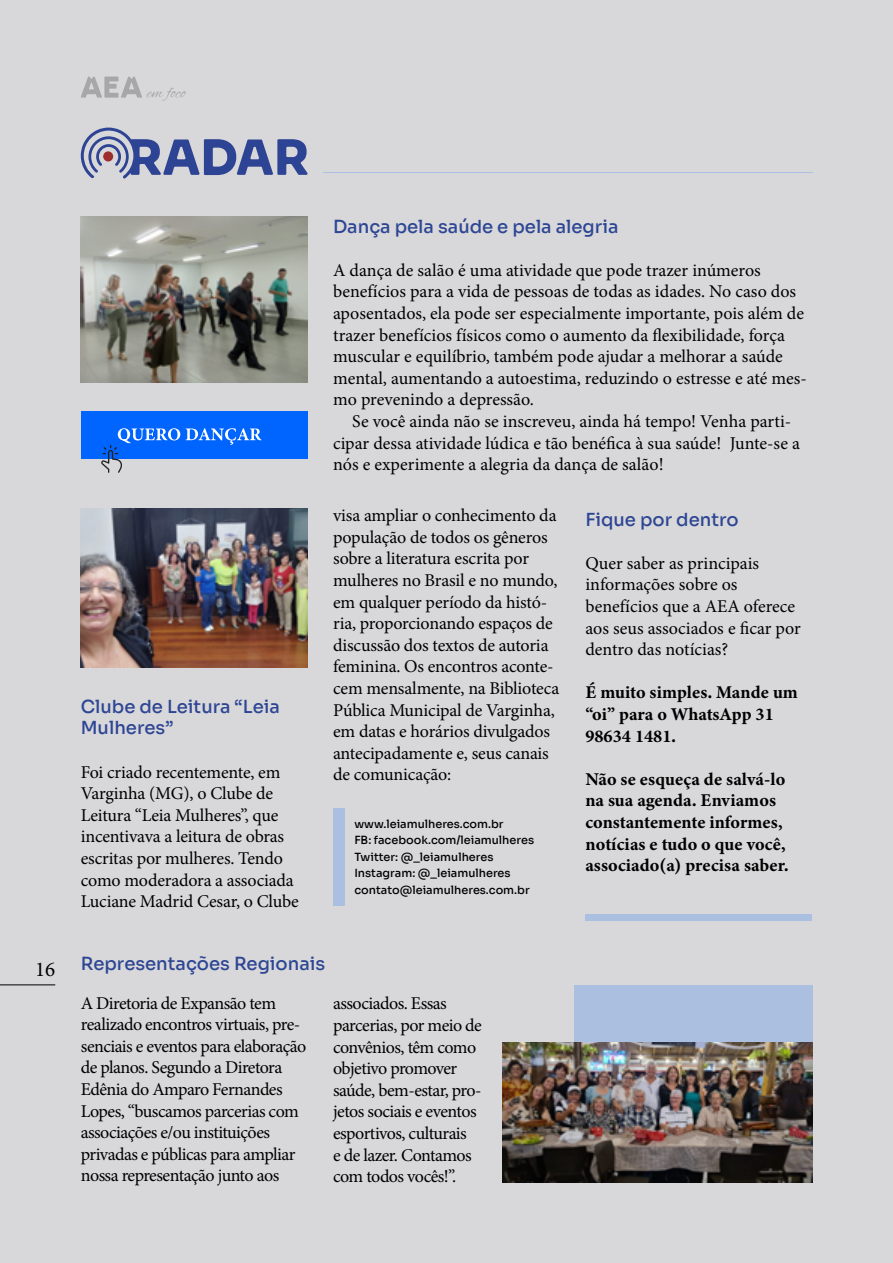
<style>
.page{position:relative;width:893px;height:1263px;background:#d8d7d9}
.page>*{position:absolute;margin:0;border:0;box-sizing:border-box;transform-origin:0 0}
.t1{font:21px "Minion Pro";color:#000}
.t2{font:18px/21.6px "Minion Pro";letter-spacing:-.01em;color:#000}
.t3{font:18px/21.6px "Minion Pro";letter-spacing:-.03em;color:#000}
.t4{font:18px/21.6px "Minion Variable Concept";color:#000}
.t5{font:500 18px/21.6px "Sora";color:#2d4694}
.t6{font:500 11.25px/16.5px "Sora";color:#000}
</style>
<div class="page">
<div style="left:574px;top:985px;width:238px;height:97px;background:#abbfe0"></div>
<div style="left:81px;top:411px;width:227px;height:48px;background:#0064ff"></div>
<svg style="left:101px;top:428px;width:160px;height:45px"></svg>
<svg style="left:81px;top:128px;width:227px;height:51px"></svg>
<img style="left:81px;top:216px;width:227px;height:166px">
<img style="left:81px;top:508px;width:227px;height:160px">
<div style="left:585px;top:914px;width:227px;height:7px;background:#abbfe0"></div>
<hr style="left:323px;top:172px;width:489px;height:1px;background:#0064ff">
<div style="left:333px;top:809px;width:11px;height:97px;background:#abbfe0"></div>
<img style="left:502px;top:1042px;width:310px;height:140px">
<p class="t1" style="left:35px;top:955px;width:22px">16</p>
<p class="t5" style="left:81px;top:694px;width:201px">Clube de Leitura “Leia<br>Mulheres”</p>
<p class="t2" style="left:81px;top:761px;width:220px">Foi criado recentemente, em<br>Varginha (MG), o Clube de<br>Leitura “Leia Mulheres”, que incentivava a leitura de obras escritas por mulheres. Tendo como moderadora a associada<br>Luciane Madrid Cesar, o Clube</p>
<p class="t5" style="left:333px;top:214px;width:287px">Dança pela saúde e pela alegria</p>
<p class="t2" style="left:333px;top:259px;width:475px">A dança de salão é uma atividade que pode trazer inúmeros benefícios para a vida de pessoas de todas as idades. No caso dos aposentados, ela pode ser especialmente importante, pois além de trazer benefícios físicos como o aumento da flexibilidade, força muscular e equilíbrio, também pode ajudar a melhorar a saúde mental, aumentando a autoestima, reduzindo o estresse e até mes&shy;mo prevenindo a depressão.</p>
<p class="t2" style="left:333px;top:411px;width:468px;text-indent:19px">Se você ainda não se inscreveu, ainda há tempo! Venha parti&shy;cipar dessa atividade lúdica e tão benéfica à sua saúde! Junte-se a nós e experimente a alegria da dança de salão!</p>
<p class="t2" style="left:333px;top:505px;width:228px">visa ampliar o conhecimento da população de todos os gêneros sobre a literatura escrita por mulheres no Brasil e no mundo, em qualquer período da histó&shy;ria, proporcionando espaços de discussão dos textos de autoria feminina. Os encontros aconte&shy;cem mensalmente, na Biblioteca<br>Pública Municipal de Varginha, em datas e horários divulgados antecipadamente e, seus canais de comunicação:</p>
<p class="t6" style="left:354px;top:814px;width:181px">www.leiamulheres.com.br<br>FB: facebook.com/leiamulheres<br>Twitter: @_leiamulheres<br>Instagram: @_leiamulheres contato@leiamulheres.com.br</p>
<p class="t5" style="left:585px;top:507px;width:155px">Fique por dentro</p>
<p class="t2" style="left:585px;top:552px;width:217px">Quer saber as principais informações sobre os benefícios que a AEA oferece aos seus associados e ficar por dentro das notícias?</p>
<p class="t4" style="left:585px;top:682px;width:214px">É muito simples. Mande um “oi” para o WhatsApp 31<br>98634 1481.</p>
<p class="t4" style="left:585px;top:768px;width:205px">Não se esqueça de salvá-lo na sua agenda. Enviamos constantemente informes, notícias e tudo o que você, associado(a) precisa saber.</p>
<p class="t5" style="left:81px;top:951px;width:246px">Representações Regionais</p>
<p class="t3" style="left:81px;top:992px;width:227px">A Diretoria de Expansão tem realizado encontros virtuais, pre&shy;senciais e eventos para elaboração de planos. Segundo a Diretora<br>Edênia do Amparo Fernandes<br>Lopes, “buscamos parcerias com associações e/ou instituições privadas e públicas para ampliar nossa representação junto aos</p>
<p class="t3" style="left:333px;top:993px;width:150px">associados. Essas parcerias, por meio de convênios, têm como objetivo promover saúde, bem-estar, pro&shy;jetos sociais e eventos esportivos, culturais<br>e de lazer. Contamos com todos vocês!”.</p>
</div>
